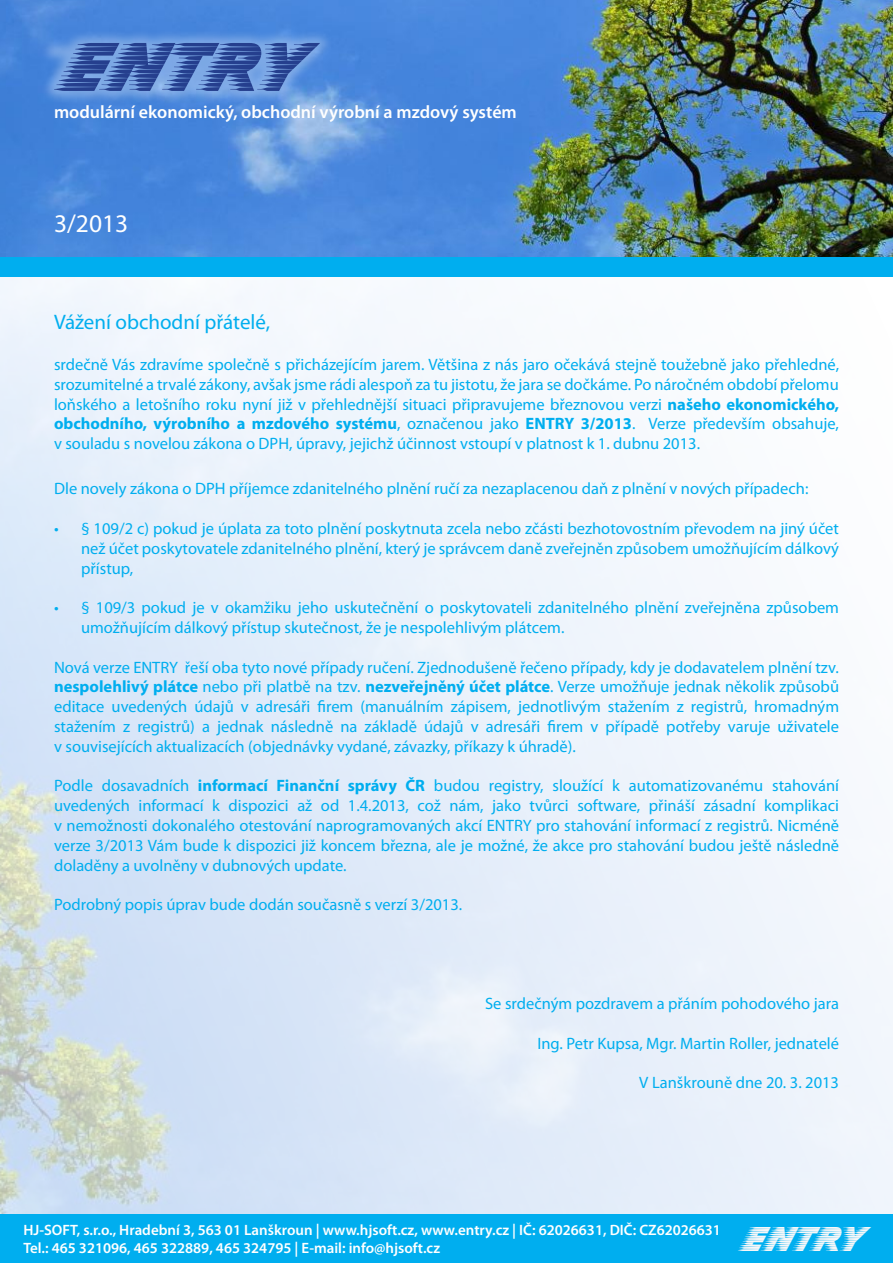
<style>
.page{position:relative;width:893px;height:1263px;background:#fff}
.page>*{position:absolute;margin:0;border:0;box-sizing:border-box;transform-origin:0 0}
.t1{font:72px "Slipstream Forward";color:#253f8e}
.t2{font:36px "Slipstream Forward";color:#f7f7f8}
.t3{font:25.5px "Myriad Pro";color:#fff}
.t4{font:21px "Myriad Pro";color:#00aeef}
.t5{font:600 18px "Myriad Pro";color:#fff}
.t6{font:16.5px/19.8px "Myriad Pro";color:#00aeef;text-align:justify}
.t7{font:600 15px "Myriad Pro";color:#fff}
.s1{font-weight:700}
</style>
<div class="page">
<img style="left:0;top:0;width:893px;height:257px">
<img style="left:0;top:277px;width:893px;height:938px">
<div style="left:0;top:1215px;width:893px;height:48px;background:#00aeef"></div>
<div style="left:0;top:257px;width:893px;height:20px;background:#00aeef"></div>
<div style="left:40px;top:29px;width:294px;height:76px;background:#fff;opacity:.31"></div>
<p class="t1" style="left:54px;top:27px;width:241px">ENTRY</p>
<p class="t5" style="left:54px;top:100px;width:464px">modulární ekonomický, obchodní výrobní a mzdový systém</p>
<p class="t3" style="left:54px;top:207px;width:76px">3/2013</p>
<p class="t4" style="left:54px;top:309px;width:218px">Vážení obchodní přátelé,</p>
<p class="t6" style="left:54px;top:354px;width:787px">srdečně Vás zdravíme společně s přicházejícím jarem. Většina z nás jaro očekává stejně toužebně jako přehledné, srozumitelné a trvalé zákony, avšak jsme rádi alespoň za tu jistotu, že jara se dočkáme. Po náročném období přelomu loňského a letošního roku nyní již v přehlednější situaci připravujeme březnovou verzi <span class="s1">našeho ekonomického, obchodního, výrobního a mzdového systému</span>, označenou jako <span class="s1">ENTRY 3/2013</span>. Verze především obsahuje, v souladu s novelou zákona o DPH, úpravy, jejichž účinnost vstoupí v platnost k 1. dubnu 2013.</p>
<p class="t6" style="left:54px;top:479px;width:756px">Dle novely zákona o DPH příjemce zdanitelného plnění ručí za nezaplacenou daň z plnění v nových případech:</p>
<p class="t6" style="left:81px;top:518px;width:759px;text-indent:-27px">• § 109/2 c) pokud je úplata za toto plnění poskytnuta zcela nebo zčásti bezhotovostním převodem na jiný účet než účet poskytovatele zdanitelného plnění, který je správcem daně zveřejněn způsobem umožňujícím dálkový přístup,</p>
<p class="t6" style="left:81px;top:597px;width:759px;text-indent:-27px">• § 109/3 pokud je v okamžiku jeho uskutečnění o poskytovateli zdanitelného plnění zveřejněna způsobem umožňujícím dálkový přístup skutečnost, že je nespolehlivým plátcem.</p>
<p class="t6" style="left:54px;top:657px;width:786px">Nová verze ENTRY řeší oba tyto nové případy ručení. Zjednodušeně řečeno případy, kdy je dodavatelem plnění tzv. <span class="s1">nespolehlivý plátce</span> nebo při platbě na tzv. <span class="s1">nezveřejněný účet plátce</span>. Verze umožňuje jednak několik způsobů editace uvedených údajů v adresáři firem (manuálním zápisem, jednotlivým stažením z registrů, hromadným stažením z registrů) a jednak následně na základě údajů v adresáři firem v případě potřeby varuje uživatele v souvisejících aktualizacích (objednávky vydané, závazky, příkazy k úhradě).</p>
<p class="t6" style="left:54px;top:776px;width:786px">Podle dosavadních <span class="s1">informací Finanční správy ČR</span> budou registry, sloužící k automatizovanému stahování uvedených informací k dispozici až od 1.4.2013, což nám, jako tvůrci software, přináší zásadní komplikaci v nemožnosti dokonalého otestování naprogramovaných akcí ENTRY pro stahování informací z registrů. Nicméně verze 3/2013 Vám bude k dispozici již koncem března, ale je možné, že akce pro stahování budou ještě následně doladěny a uvolněny v dubnových update.</p>
<p class="t6" style="left:54px;top:894px;width:410px">Podrobný popis úprav bude dodán současně s verzí 3/2013.</p>
<p class="t6" style="left:485px;top:993px;width:355px">Se srdečným pozdravem a přáním pohodového jara</p>
<p class="t6" style="left:537px;top:1033px;width:303px">Ing. Petr Kupsa, Mgr. Martin Roller, jednatelé</p>
<p class="t6" style="left:639px;top:1073px;width:201px">V Lanškrouně dne 20. 3. 2013</p>
<p class="t7" style="left:23px;top:1220px;width:699px">HJ-SOFT, s.r.o., Hradební 3, 563 01 Lanškroun | www.hjsoft.cz, www.entry.cz | IČ: 62026631, DIČ: CZ62026631</p>
<p class="t7" style="left:23px;top:1238px;width:418px">Tel.: 465 321096, 465 322889, 465 324795 | E-mail: info@hjsoft.cz</p>
<p class="t2" style="left:738px;top:1219px;width:121px">ENTRY</p>
</div>
